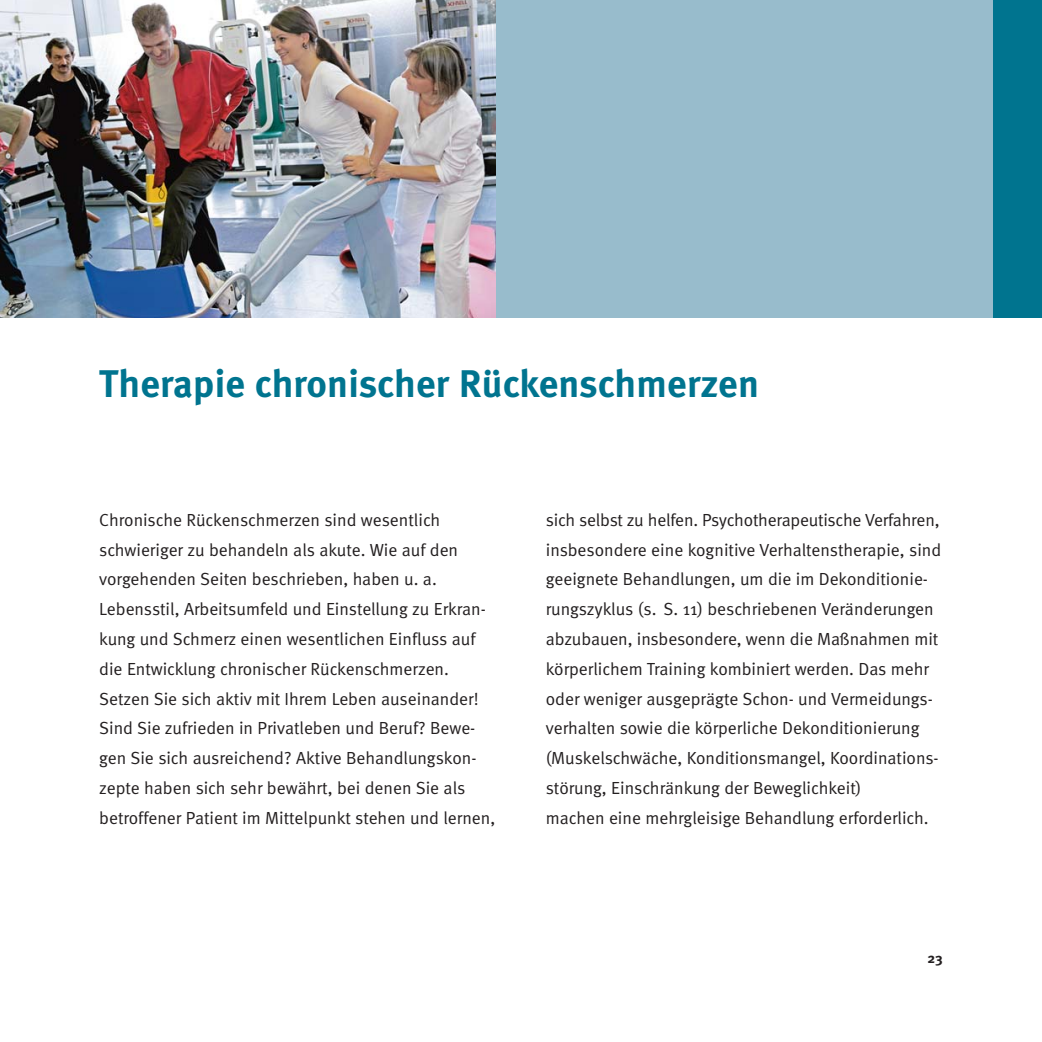
<style>
.page{position:relative;width:1042px;height:1042px;background:#fff}
.page>*{position:absolute;margin:0;border:0;box-sizing:border-box;transform-origin:0 0}
.t1{font:700 38.5px "Meta";letter-spacing:.005em;color:#00748f}
.t2{font:17.5px/29.8px "Meta Normal";color:#231f20}
.t3{font:700 14px "Meta";color:#231f20}
</style>
<div class="page">
<div style="left:992px;top:0;width:50px;height:317px;background:#00748f"></div>
<img style="left:0;top:0;width:496px;height:317px">
<div style="left:496px;top:0;width:496px;height:317px;background:#98bccc"></div>
<h1 class="t1" style="left:99px;top:368px;width:661px">Therapie chronischer Rückenschmerzen</h1>
<p class="t2" style="left:99px;top:506px;width:398px">Chronische Rückenschmerzen sind wesentlich schwieriger zu behandeln als akute. Wie auf den vorgehenden Seiten beschrieben, haben u. a.<br>Lebensstil, Arbeitsumfeld und Einstellung zu Erkran&shy;kung und Schmerz einen wesentlichen Einfluss auf die Entwicklung chronischer Rückenschmerzen.<br>Setzen Sie sich aktiv mit Ihrem Leben auseinander!<br>Sind Sie zufrieden in Privatleben und Beruf? Bewe&shy;gen Sie sich ausreichend? Aktive Behandlungskon&shy;zepte haben sich sehr bewährt, bei denen Sie als betroffener Patient im Mittelpunkt stehen und lernen,</p>
<p class="t2" style="left:546px;top:506px;width:397px">sich selbst zu helfen. Psychotherapeutische Verfahren, insbesondere eine kognitive Verhaltenstherapie, sind geeignete Behandlungen, um die im Dekonditionie&shy;rungszyklus (s. S. 11) beschriebenen Veränderungen abzubauen, insbesondere, wenn die Maßnahmen mit körperlichem Training kombiniert werden. Das mehr oder weniger ausgeprägte Schon- und Vermeidungs&shy;verhalten sowie die körperliche Dekonditionierung (Muskelschwäche, Konditionsmangel, Koordinations&shy;störung, Einschränkung der Beweglichkeit)<br>machen eine mehrgleisige Behandlung erforderlich.</p>
<p class="t3" style="left:927px;top:952px;width:17px">23</p>
</div>
